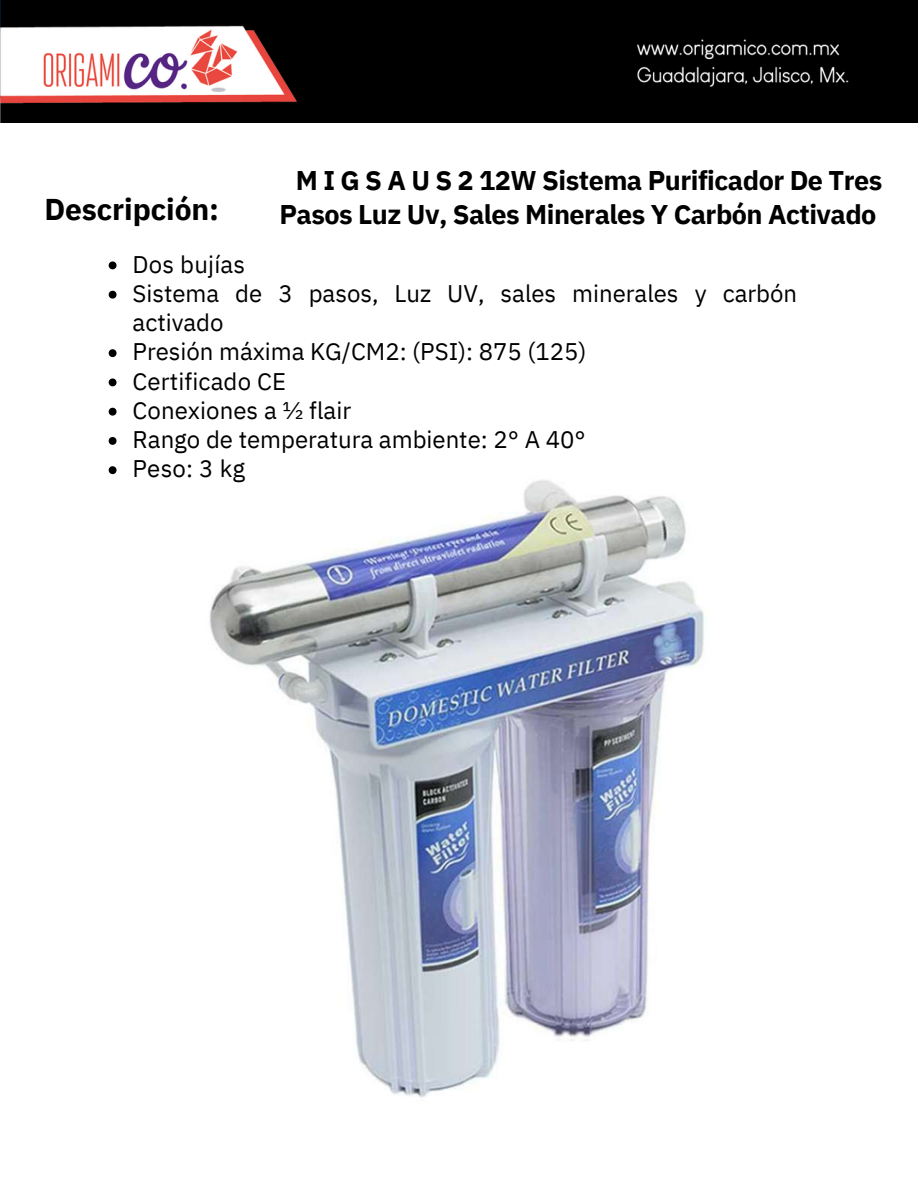
<style>
.page{position:relative;width:918px;height:1188px;background:#fff}
.page>*{position:absolute;margin:0;border:0;box-sizing:border-box;transform-origin:0 0}
.t1{font:700 30px "IBM Plex Sans";letter-spacing:-.005em;color:#000}
.t2{font:700 27px/33.8px "IBM Plex Sans";letter-spacing:-.02em;color:#000;text-align:right}
.t3{font:24px/29.2px "IBM Plex Sans";color:#000}
</style>
<div class="page">
<img style="left:209px;top:480px;width:496px;height:618px">
<svg style="left:109px;top:261px;width:8px;height:8px"></svg>
<svg style="left:109px;top:291px;width:8px;height:8px"></svg>
<svg style="left:109px;top:349px;width:8px;height:8px"></svg>
<svg style="left:109px;top:378px;width:8px;height:8px"></svg>
<svg style="left:109px;top:408px;width:8px;height:8px"></svg>
<svg style="left:109px;top:437px;width:8px;height:8px"></svg>
<svg style="left:109px;top:466px;width:8px;height:8px"></svg>
<img style="left:0;top:0;width:918px;height:123px">
<p class="t2" style="left:279px;top:163px;width:605px">M I G S A U S 2 12W Sistema Purificador De Tres<br>Pasos Luz Uv, Sales Minerales Y Carbón Activado</p>
<p class="t1" style="left:44px;top:190px;width:176px">Descripción:</p>
<p class="t3" style="left:133px;top:249px;width:114px">Dos bujías</p>
<p class="t3" style="left:133px;top:278px;width:666px">Sistema de 3 pasos, Luz UV, sales minerales y carbón activado</p>
<p class="t3" style="left:133px;top:337px;width:455px">Presión máxima KG/CM2: (PSI): 875 (125)</p>
<p class="t3" style="left:133px;top:366px;width:155px">Certificado CE</p>
<p class="t3" style="left:133px;top:395px;width:220px">Conexiones a ½ flair</p>
<p class="t3" style="left:133px;top:425px;width:455px">Rango de temperatura ambiente: 2° A 40°</p>
<p class="t3" style="left:133px;top:454px;width:114px">Peso: 3 kg</p>
</div>
